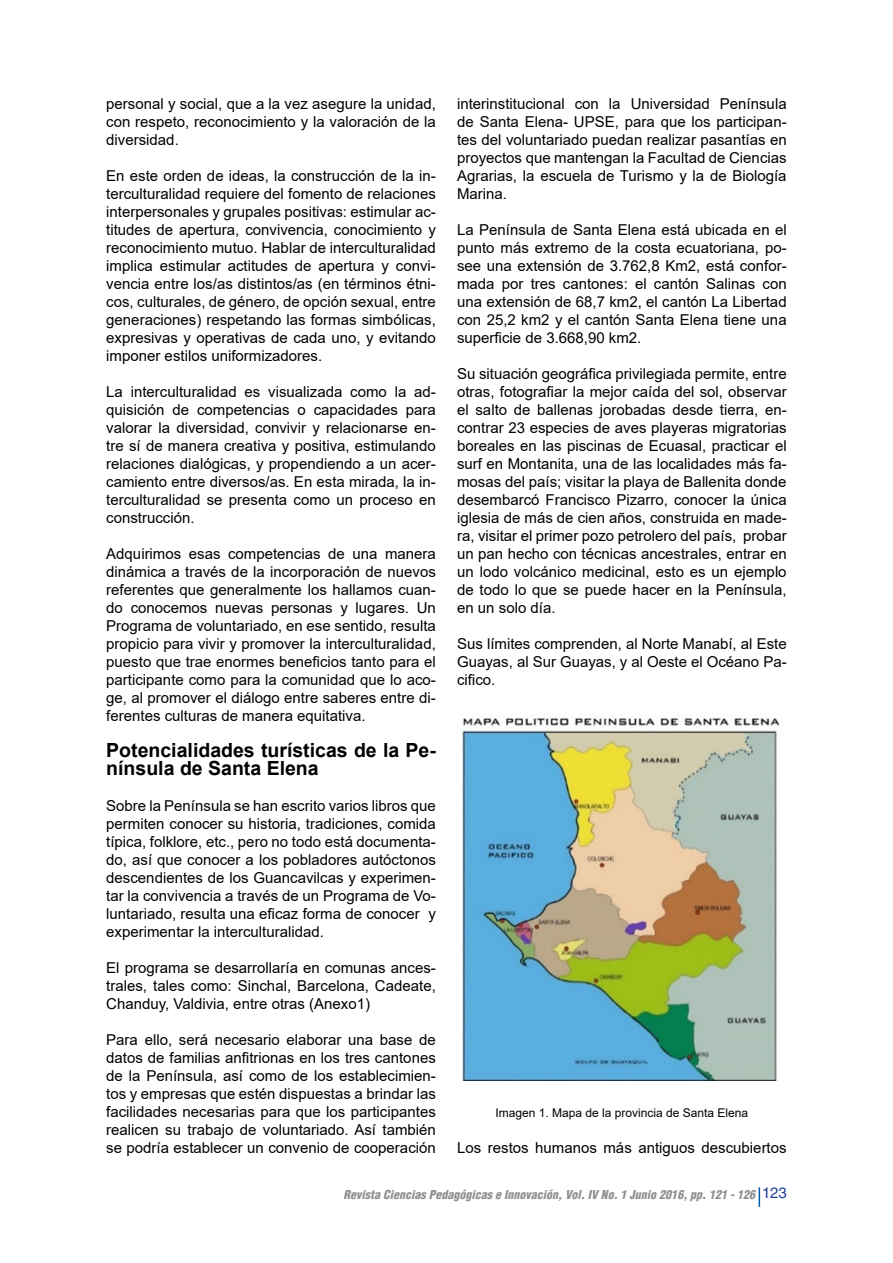
<style>
.page{position:relative;width:893px;height:1263px;background:#fff}
.page>*{position:absolute;margin:0;border:0;box-sizing:border-box;transform-origin:0 0}
.text_normal{font:700 19.5px/18px "Arial";color:#000}
.text_normal-2{font:15px/18px "Arial";color:#000;text-align:justify}
.t1{font:italic 900 condensed 12px "Helvetica LT Std";color:#8d8f92}
.text_normal-3{font:12px "Arial";color:#000}
.s1{font-weight:400;font-style:normal;font-stretch:normal;font-size:15px;color:#223f99}
</style>
<div class="page">
<svg style="left:759px;top:1187px;width:1px;height:20px"></svg>
<img style="left:461px;top:718px;width:319px;height:363px">
<p class="text_normal-2" style="left:106px;top:94px;width:331px">personal y social, que a la vez asegure la unidad, con respeto, reconocimiento y la valoración de la diversidad.</p>
<p class="text_normal-2" style="left:106px;top:166px;width:331px">En este orden de ideas, la construcción de la in&shy;terculturalidad requiere del fomento de relaciones interpersonales y grupales positivas: estimular ac&shy;titudes de apertura, convivencia, conocimiento y reconocimiento mutuo. Hablar de interculturalidad implica estimular actitudes de apertura y convi&shy;vencia entre los/as distintos/as (en términos étni&shy;cos, culturales, de género, de opción sexual, entre generaciones) respetando las formas simbólicas, expresivas y operativas de cada uno, y evitando imponer estilos uniformizadores.</p>
<p class="text_normal-2" style="left:106px;top:382px;width:331px">La interculturalidad es visualizada como la ad&shy;quisición de competencias o capacidades para valorar la diversidad, convivir y relacionarse en&shy;tre sí de manera creativa y positiva, estimulando relaciones dialógicas, y propendiendo a un acer&shy;camiento entre diversos/as. En esta mirada, la in&shy;terculturalidad se presenta como un proceso en construcción.</p>
<p class="text_normal-2" style="left:106px;top:544px;width:331px">Adquirimos esas competencias de una manera dinámica a través de la incorporación de nuevos referentes que generalmente los hallamos cuan&shy;do conocemos nuevas personas y lugares. Un Programa de voluntariado, en ese sentido, resulta propicio para vivir y promover la interculturalidad, puesto que trae enormes beneficios tanto para el participante como para la comunidad que lo aco&shy;ge, al promover el diálogo entre saberes entre di&shy;ferentes culturas de manera equitativa.</p>
<p class="text_normal" style="left:106px;top:741px;width:331px">Potencialidades turísticas de la Pe&shy;nínsula de Santa Elena</p>
<p class="text_normal-2" style="left:106px;top:796px;width:331px">Sobre la Península se han escrito varios libros que permiten conocer su historia, tradiciones, comida típica, folklore, etc., pero no todo está documenta&shy;do, así que conocer a los pobladores autóctonos descendientes de los Guancavilcas y experimen&shy;tar la convivencia a través de un Programa de Vo&shy;luntariado, resulta una eficaz forma de conocer y experimentar la interculturalidad.</p>
<p class="text_normal-2" style="left:106px;top:958px;width:331px">El programa se desarrollaría en comunas ances&shy;trales, tales como: Sinchal, Barcelona, Cadeate, Chanduy, Valdivia, entre otras (Anexo1)</p>
<p class="text_normal-2" style="left:106px;top:1030px;width:331px">Para ello, será necesario elaborar una base de datos de familias anfitrionas en los tres cantones de la Península, así como de los establecimien&shy;tos y empresas que estén dispuestas a brindar las facilidades necesarias para que los participantes realicen su trabajo de voluntariado. Así también se podría establecer un convenio de cooperación</p>
<p class="text_normal-2" style="left:457px;top:94px;width:331px">interinstitucional con la Universidad Península de Santa Elena- UPSE, para que los participan&shy;tes del voluntariado puedan realizar pasantías en proyectos que mantengan la Facultad de Ciencias Agrarias, la escuela de Turismo y la de Biología Marina.</p>
<p class="text_normal-2" style="left:457px;top:220px;width:331px">La Península de Santa Elena está ubicada en el punto más extremo de la costa ecuatoriana, po&shy;see una extensión de 3.762,8 Km2, está confor&shy;mada por tres cantones: el cantón Salinas con una extensión de 68,7 km2, el cantón La Libertad con 25,2 km2 y el cantón Santa Elena tiene una superficie de 3.668,90 km2.</p>
<p class="text_normal-2" style="left:457px;top:364px;width:331px">Su situación geográfica privilegiada permite, entre otras, fotografiar la mejor caída del sol, observar el salto de ballenas jorobadas desde tierra, en&shy;contrar 23 especies de aves playeras migratorias boreales en las piscinas de Ecuasal, practicar el surf en Montanita, una de las localidades más fa&shy;mosas del país; visitar la playa de Ballenita donde desembarcó Francisco Pizarro, conocer la única iglesia de más de cien años, construida en made&shy;ra, visitar el primer pozo petrolero del país, probar un pan hecho con técnicas ancestrales, entrar en un lodo volcánico medicinal, esto es un ejemplo de todo lo que se puede hacer en la Península, en un solo día.</p>
<p class="text_normal-2" style="left:457px;top:634px;width:331px">Sus límites comprenden, al Norte Manabí, al Este Guayas, al Sur Guayas, y al Oeste el Océano Pa&shy;cifico.</p>
<p class="text_normal-3" style="left:495px;top:1104px;width:254px">Imagen 1. Mapa de la provincia de Santa Elena</p>
<p class="text_normal-2" style="left:457px;top:1138px;width:331px">Los restos humanos más antiguos descubiertos</p>
<p class="t1" style="left:343px;top:1187px;width:445px">Revista Ciencias Pedagógicas e Innovación, Vol. IV No. 1 Junio 2016, pp. 121 - 126 <span class="s1">123</span></p>
</div>
